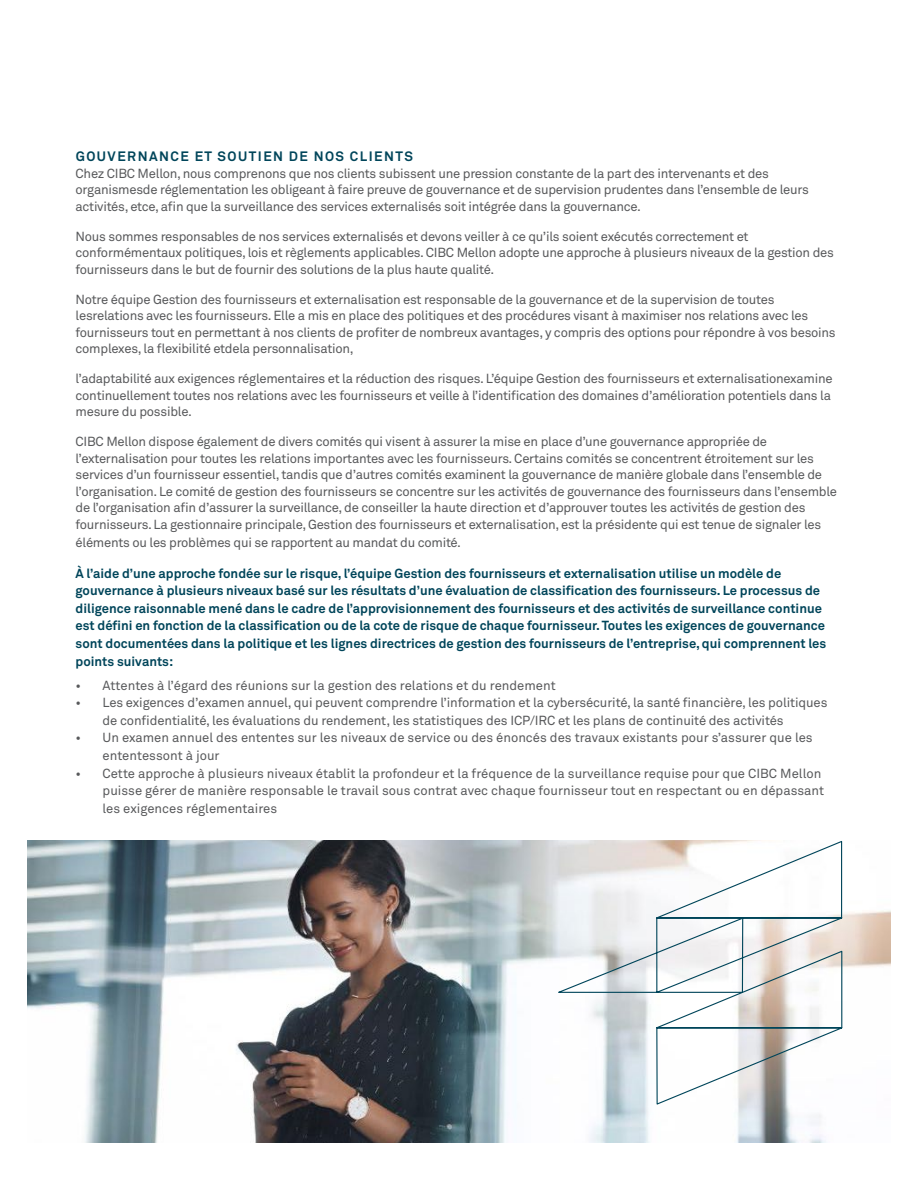
<style>
.page{position:relative;width:918px;height:1188px;background:#fff}
.page>*{position:absolute;margin:0;border:0;box-sizing:border-box;transform-origin:0 0}
.t1{font:700 13.5px "Akkurat Pro";letter-spacing:.11em;color:#00455a}
.t2{font:13.05px/16.5px "Akkurat Pro";letter-spacing:-.02em;color:#58595b}
.t3{font:700 13.05px/17.5px "Akkurat Pro";color:#00455a}
.t4{font:13.05px/17.9px "Akkurat Pro";color:#58595b}
</style>
<div class="page">
<img style="left:27px;top:840px;width:864px;height:302px">
<svg style="left:557px;top:840px;width:291px;height:266px"></svg>
<p class="t1" style="left:76px;top:148px;width:339px">GOUVERNANCE ET SOUTIEN DE NOS CLIENTS</p>
<p class="t2" style="left:76px;top:165px;width:735px">Chez CIBC Mellon, nous comprenons que nos clients subissent une pression constante de la part des intervenants et des organismesde réglementation les obligeant à faire preuve de gouvernance et de supervision prudentes dans l’ensemble de leurs activités, etce, afin que la surveillance des services externalisés soit intégrée dans la gouvernance.</p>
<p class="t2" style="left:76px;top:228px;width:760px">Nous sommes responsables de nos services externalisés et devons veiller à ce qu’ils soient exécutés correctement et conformémentaux politiques, lois et règlements applicables. CIBC Mellon adopte une approche à plusieurs niveaux de la gestion des fournisseurs dans le but de fournir des solutions de la plus haute qualité.</p>
<p class="t2" style="left:76px;top:291px;width:762px">Notre équipe Gestion des fournisseurs et externalisation est responsable de la gouvernance et de la supervision de toutes lesrelations avec les fournisseurs. Elle a mis en place des politiques et des procédures visant à maximiser nos relations avec les fournisseurs tout en permettant à nos clients de profiter de nombreux avantages, y compris des options pour répondre à vos besoins complexes, la flexibilité etdela personnalisation,</p>
<p class="t2" style="left:76px;top:370px;width:758px;text-align:justify">l’adaptabilité aux exigences réglementaires et la réduction des risques. L’équipe Gestion des fournisseurs et externalisationexamine continuellement toutes nos relations avec les fournisseurs et veille à l’identification des domaines d’amélioration potentiels dans la mesure du possible.</p>
<p class="t2" style="left:76px;top:433px;width:763px">CIBC Mellon dispose également de divers comités qui visent à assurer la mise en place d’une gouvernance appropriée de l’externalisation pour toutes les relations importantes avec les fournisseurs. Certains comités se concentrent étroitement sur les services d’un fournisseur essentiel, tandis que d’autres comités examinent la gouvernance de manière globale dans l’ensemble de l’organisation. Le comité de gestion des fournisseurs se concentre sur les activités de gouvernance des fournisseurs dans l’ensemble de l’organisation afin d’assurer la surveillance, de conseiller la haute direction et d’approuver toutes les activités de gestion des fournisseurs. La gestionnaire principale, Gestion des fournisseurs et externalisation, est la présidente qui est tenue de signaler les</p>
<p class="t2" style="left:76px;top:534px;width:387px">éléments ou les problèmes qui se rapportent au mandat du comité.</p>
<p class="t3" style="left:76px;top:564px;width:752px">À l’aide d’une approche fondée sur le risque, l’équipe Gestion des fournisseurs et externalisation utilise un modèle de gouvernance à plusieurs niveaux basé sur les résultats d’une évaluation de classification des fournisseurs. Le processus de diligence raisonnable mené dans le cadre de l’approvisionnement des fournisseurs et des activités de surveillance continue est défini en fonction de la classification ou de la cote de risque de chaque fournisseur. Toutes les exigences de gouvernance sont documentées dans la politique et les lignes directrices de gestion des fournisseurs de l’entreprise, qui comprennent les points suivants:</p>
<p class="t4" style="left:76px;top:676px;width:482px">• Attentes à l’égard des réunions sur la gestion des relations et du rendement</p>
<p class="t2" style="left:103px;top:694px;width:726px;line-height:17.5px;text-indent:-27px">• Les exigences d’examen annuel, qui peuvent comprendre l’information et la cybersécurité, la santé financière, les politiques de confidentialité, les évaluations du rendement, les statistiques des ICP/IRC et les plans de continuité des activités</p>
<p class="t4" style="left:103px;top:729px;width:712px;text-indent:-27px">• Un examen annuel des ententes sur les niveaux de service ou des énoncés des travaux existants pour s’assurer que les ententessont à jour</p>
<p class="t4" style="left:103px;top:764px;width:723px;text-indent:-27px">• Cette approche à plusieurs niveaux établit la profondeur et la fréquence de la surveillance requise pour que CIBC Mellon puisse gérer de manière responsable le travail sous contrat avec chaque fournisseur tout en respectant ou en dépassant les exigences réglementaires</p>
</div>
